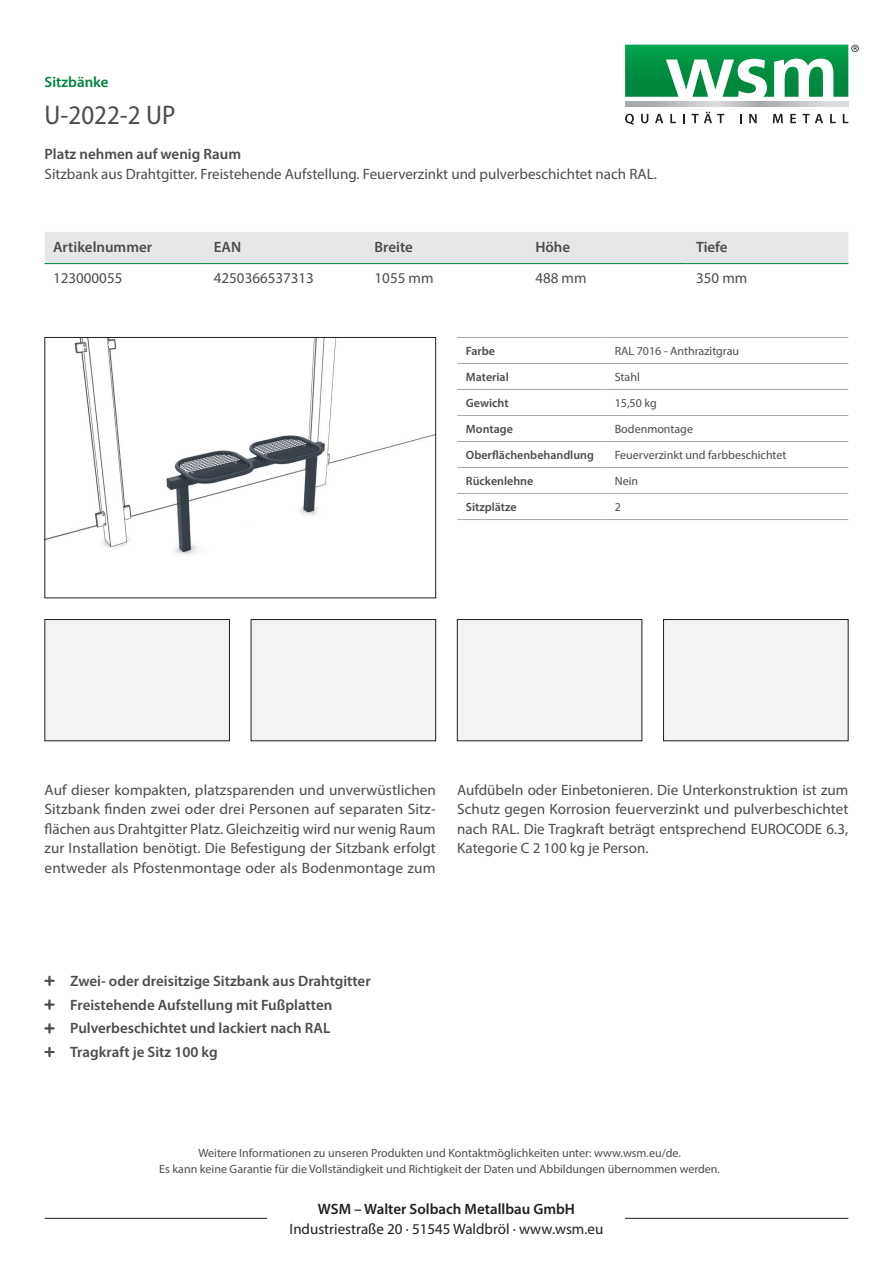
<style>
.page{position:relative;width:893px;height:1263px;background:#fff}
.page>*{position:absolute;margin:0;border:0;box-sizing:border-box;transform-origin:0 0}
.t1{font:semi-condensed 27px "Myriad Pro";color:#4b4c4d}
.t2{font:15px/19.5px "Myriad Pro";color:#4b4c4d;text-align:justify}
.t3{font:600 15px/23.7px "Myriad Pro";color:#4b4c4d}
.t4{font:15px "Myriad Pro";color:#231f20}
.t5{font:600 15px "Myriad Pro";color:#231f20}
.t6{font:600 15px "Myriad Pro";color:#00823d}
.t7{font:12px/16.5px "Myriad Pro";color:#4b4c4d;text-align:center}
.t8{font:600 12px "Myriad Pro";color:#4b4c4d}
</style>
<div class="page">
<img style="left:47px;top:339px;width:387px;height:216px">
<div style="left:45px;top:337px;width:391px;height:261px;border:1px solid #231f20"></div>
<div style="left:45px;top:619px;width:184px;height:122px;background:#f2f3f4"></div>
<div style="left:45px;top:619px;width:185px;height:122px;border:1px solid #231f20"></div>
<div style="left:251px;top:619px;width:185px;height:122px;background:#f2f3f4"></div>
<div style="left:251px;top:619px;width:185px;height:122px;border:1px solid #231f20"></div>
<div style="left:663px;top:619px;width:185px;height:122px;background:#f2f3f4"></div>
<div style="left:663px;top:619px;width:185px;height:122px;border:1px solid #231f20"></div>
<div style="left:457px;top:619px;width:185px;height:122px;background:#f2f3f4"></div>
<div style="left:457px;top:619px;width:185px;height:122px;border:1px solid #231f20"></div>
<div style="left:45px;top:232px;width:803px;height:31px;background:#e6e7e9"></div>
<hr style="left:45px;top:263px;width:160px;height:1px;background:#00823d">
<hr style="left:205px;top:263px;width:161px;height:1px;background:#00823d">
<hr style="left:366px;top:263px;width:161px;height:1px;background:#00823d">
<hr style="left:527px;top:263px;width:161px;height:1px;background:#00823d">
<hr style="left:688px;top:263px;width:160px;height:1px;background:#00823d">
<hr style="left:457px;top:337px;width:149px;height:1px;background:#a8a9ad">
<hr style="left:606px;top:337px;width:242px;height:1px;background:#a8a9ad">
<hr style="left:457px;top:363px;width:149px;height:1px;background:#a8a9ad">
<hr style="left:606px;top:363px;width:242px;height:1px;background:#a8a9ad">
<hr style="left:457px;top:389px;width:149px;height:1px;background:#a8a9ad">
<hr style="left:606px;top:389px;width:242px;height:1px;background:#a8a9ad">
<hr style="left:457px;top:415px;width:149px;height:1px;background:#a8a9ad">
<hr style="left:606px;top:415px;width:242px;height:1px;background:#a8a9ad">
<hr style="left:457px;top:441px;width:149px;height:1px;background:#a8a9ad">
<hr style="left:606px;top:441px;width:242px;height:1px;background:#a8a9ad">
<hr style="left:457px;top:467px;width:149px;height:1px;background:#a8a9ad">
<hr style="left:606px;top:467px;width:242px;height:1px;background:#a8a9ad">
<hr style="left:457px;top:493px;width:149px;height:1px;background:#a8a9ad">
<hr style="left:606px;top:493px;width:242px;height:1px;background:#a8a9ad">
<hr style="left:457px;top:519px;width:149px;height:1px;background:#a8a9ad">
<hr style="left:606px;top:519px;width:242px;height:1px;background:#a8a9ad">
<hr style="left:45px;top:1218px;width:803px;height:1px;background:#231f20">
<svg style="left:625px;top:114px;width:9px;height:11px"></svg>
<svg style="left:641px;top:114px;width:7px;height:9px"></svg>
<svg style="left:655px;top:114px;width:8px;height:9px"></svg>
<svg style="left:670px;top:114px;width:6px;height:9px"></svg>
<svg style="left:683px;top:114px;width:2px;height:9px"></svg>
<svg style="left:692px;top:112px;width:32px;height:11px"></svg>
<svg style="left:749px;top:114px;width:8px;height:9px"></svg>
<svg style="left:773px;top:114px;width:10px;height:9px"></svg>
<svg style="left:790px;top:114px;width:6px;height:9px"></svg>
<svg style="left:803px;top:114px;width:20px;height:9px"></svg>
<svg style="left:830px;top:114px;width:6px;height:9px"></svg>
<svg style="left:843px;top:114px;width:5px;height:9px"></svg>
<hr style="left:625px;top:106px;width:223px;height:1px;background:#636366">
<svg style="left:625px;top:102px;width:223px;height:4px"></svg>
<svg style="left:625px;top:45px;width:234px;height:52px"></svg>
<div style="left:268px;top:1203px;width:357px;height:30px;background:#fff"></div>
<p class="t6" style="left:45px;top:72px;width:65px">Sitzbänke</p>
<h1 class="t1" style="left:45px;top:99px;width:132px">U-2022-2 UP</h1>
<p class="t3" style="left:45px;top:142px;width:198px">Platz nehmen auf wenig Raum</p>
<p class="t2" style="left:45px;top:164px;width:614px">Sitzbank aus Drahtgitter. Freistehende Aufstellung. Feuerverzinkt und pulverbeschichtet nach RAL.</p>
<p class="t3" style="left:53px;top:234px;width:101px">Artikelnummer</p>
<p class="t3" style="left:214px;top:234px;width:29px">EAN</p>
<p class="t3" style="left:375px;top:234px;width:40px">Breite</p>
<p class="t3" style="left:535px;top:234px;width:36px">Höhe</p>
<p class="t3" style="left:696px;top:234px;width:33px">Tiefe</p>
<p class="t2" style="left:53px;top:268px;width:71px">123000055</p>
<p class="t2" style="left:214px;top:268px;width:102px">4250366537313</p>
<p class="t2" style="left:375px;top:268px;width:60px">1055 mm</p>
<p class="t2" style="left:535px;top:268px;width:53px">488 mm</p>
<p class="t2" style="left:696px;top:268px;width:53px">350 mm</p>
<p class="t8" style="left:466px;top:343px;width:31px">Farbe</p>
<p class="t7" style="left:615px;top:342px;width:126px">RAL 7016 - Anthrazitgrau</p>
<p class="t8" style="left:466px;top:369px;width:44px">Material</p>
<p class="t7" style="left:615px;top:368px;width:27px">Stahl</p>
<p class="t8" style="left:466px;top:395px;width:44px">Gewicht</p>
<p class="t7" style="left:615px;top:394px;width:43px">15,50 kg</p>
<p class="t8" style="left:466px;top:421px;width:48px">Montage</p>
<p class="t7" style="left:615px;top:420px;width:80px">Bodenmontage</p>
<p class="t8" style="left:466px;top:447px;width:130px">Oberflächenbehandlung</p>
<p class="t7" style="left:615px;top:446px;width:173px">Feuerverzinkt und farbbeschichtet</p>
<p class="t8" style="left:466px;top:473px;width:69px">Rückenlehne</p>
<p class="t7" style="left:615px;top:472px;width:25px">Nein</p>
<p class="t8" style="left:466px;top:499px;width:52px">Sitzplätze</p>
<p class="t7" style="left:615px;top:498px;width:8px">2</p>
<p class="t2" style="left:45px;top:780px;width:393px">Auf dieser kompakten, platzsparenden und unverwüstlichen Sitzbank finden zwei oder drei Personen auf separaten Sitz&shy;flächen aus Drahtgitter Platz. Gleichzeitig wird nur wenig Raum zur Installation benötigt. Die Befestigung der Sitzbank erfolgt entweder als Pfostenmontage oder als Bodenmontage zum</p>
<p class="t2" style="left:457px;top:780px;width:393px">Aufdübeln oder Einbetonieren. Die Unterkonstruktion ist zum Schutz gegen Korrosion feuerverzinkt und pulverbeschichtet nach RAL. Die Tragkraft beträgt entsprechend EUROCODE 6.3, Kategorie C 2 100 kg je Person.</p>
<p class="t3" style="left:70px;top:968px;width:302px">Zwei- oder dreisitzige Sitzbank aus Drahtgitter Freistehende Aufstellung mit Fußplatten Pulverbeschichtet und lackiert nach RAL Tragkraft je Sitz 100 kg</p>
<p class="t7" style="left:159px;top:1144px;width:562px">Weitere Informationen zu unseren Produkten und Kontaktmöglichkeiten unter: www.wsm.eu/de.<br>Es kann keine Garantie für die Vollständigkeit und Richtigkeit der Daten und Abbildungen übernommen werden.</p>
<p class="t5" style="left:318px;top:1199px;width:259px">WSM – Walter Solbach Metallbau GmbH</p>
<p class="t4" style="left:290px;top:1219px;width:315px">Industriestraße 20 · 51545 Waldbröl · www.wsm.eu</p>
</div>
